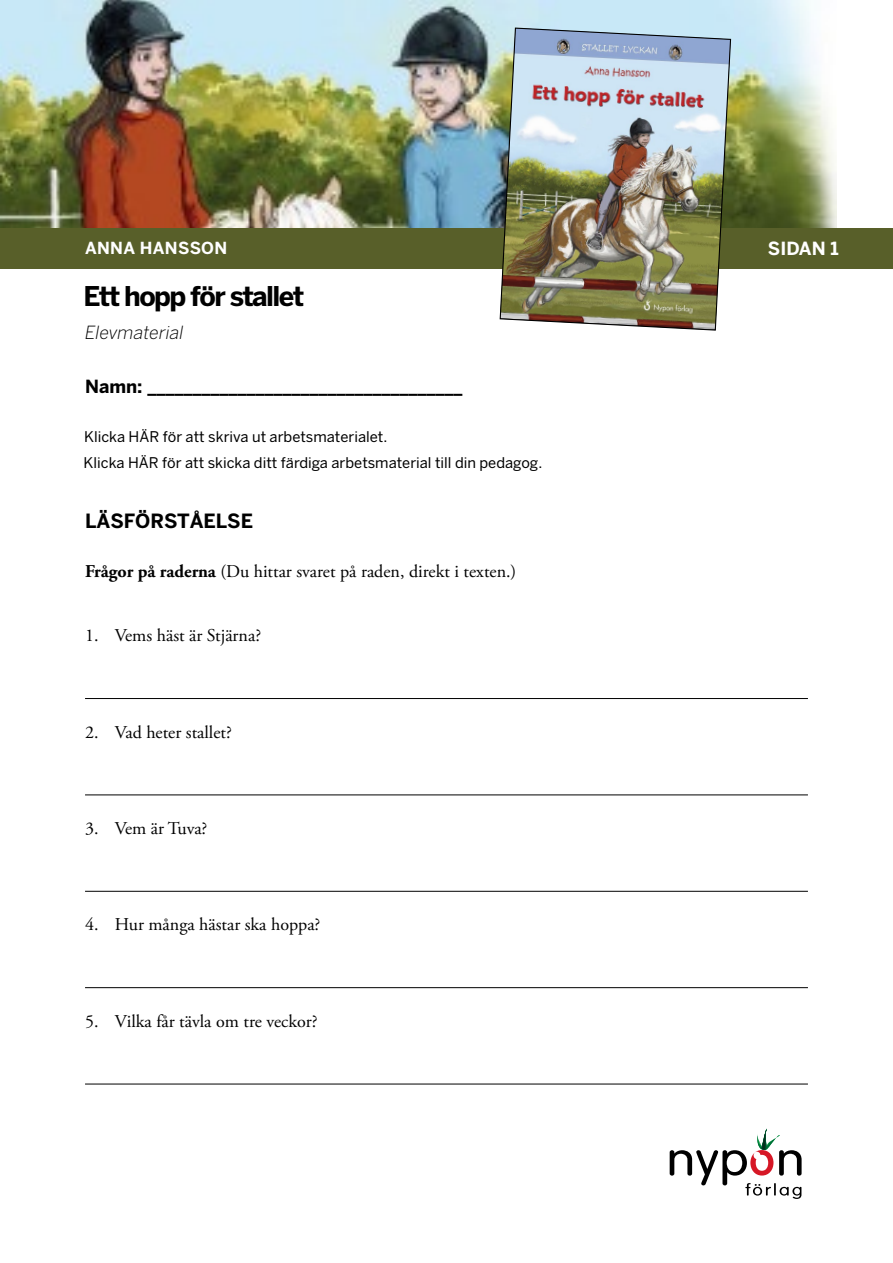
<style>
.page{position:relative;width:893px;height:1263px;background:#fff}
.page>*{position:absolute;margin:0;border:0;box-sizing:border-box;transform-origin:0 0}
.t1{font:700 27px "Benton Sans";letter-spacing:-.06em;color:#000}
.t2{font:700 19.5px "Benton Sans";color:#000}
.t3{font:18px "Adobe Garamond Pro";color:#000}
.t4{font:700 18px "Benton Sans";color:#000}
.t5{font:italic 300 18px "Benton Sans";color:#000}
.t6{font:700 18px "Benton Sans";color:#fff}
.t7{font:700 16.5px "Benton Sans";letter-spacing:.02em;color:#fff}
.t8{font:14.7px/26.5px "Benton Sans";color:#000}
.s1{font-weight:700}
</style>
<div class="page">
<img style="left:0;top:0;width:836px;height:229px">
<div style="left:0;top:229px;width:893px;height:40px;background:#585f29"></div>
<img style="left:499px;top:27px;width:233px;height:304px">
<svg style="left:670px;top:1128px;width:132px;height:71px"></svg>
<hr style="left:85px;top:698px;width:723px;height:1px;background:#000">
<hr style="left:85px;top:794px;width:723px;height:1px;background:#000">
<hr style="left:85px;top:891px;width:723px;height:1px;background:#000">
<hr style="left:85px;top:987px;width:723px;height:1px;background:#000">
<hr style="left:85px;top:1084px;width:723px;height:1px;background:#000">
<p class="t7" style="left:85px;top:238px;width:144px">ANNA HANSSON</p>
<p class="t6" style="left:768px;top:238px;width:72px">SIDAN 1</p>
<h1 class="t1" style="left:84px;top:280px;width:222px">Ett hopp för stallet</h1>
<p class="t5" style="left:85px;top:322px;width:100px">Elevmaterial</p>
<p class="t4" style="left:85px;top:376px;width:379px">Namn: ___________________________________</p>
<p class="t8" style="left:84px;top:424px;width:460px">Klicka HÄR för att skriva ut arbetsmaterialet.<br>Klicka HÄR för att skicka ditt färdiga arbetsmaterial till din pedagog.</p>
<p class="t2" style="left:85px;top:509px;width:169px">LÄSFÖRSTÅELSE</p>
<p class="t3" style="left:85px;top:560px;width:433px"><span class="s1">Frågor på raderna</span> (Du hittar svaret på raden, direkt i texten.)</p>
<p class="t3" style="left:85px;top:625px;width:178px">1. Vems häst är Stjärna?</p>
<p class="t3" style="left:85px;top:721px;width:148px">2. Vad heter stallet?</p>
<p class="t3" style="left:85px;top:817px;width:124px">3. Vem är Tuva?</p>
<p class="t3" style="left:85px;top:914px;width:237px">4. Hur många hästar ska hoppa?</p>
<p class="t3" style="left:85px;top:1010px;width:234px">5. Vilka får tävla om tre veckor?</p>
</div>
